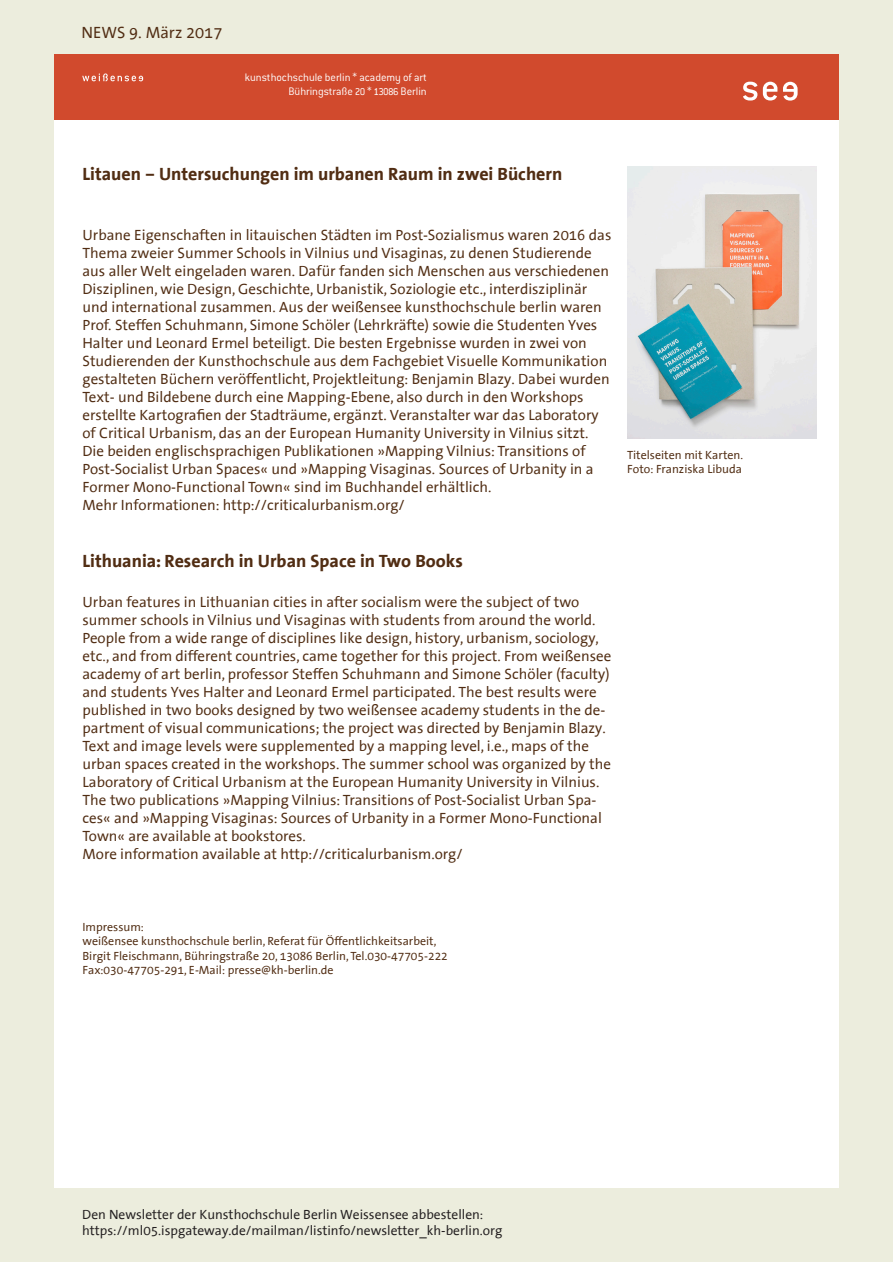
<style>
.page{position:relative;width:893px;height:1263px;background:#fff}
.page>*{position:absolute;margin:0;border:0;box-sizing:border-box;transform-origin:0 0}
.Überschrift{font:700 18px "The Sans Office";color:#512d13}
.Kopfzeile-News{font:16.5px "The Sans Office";color:#512d13}
.Fließtext{font:15px/18px "The Sans Office";color:#512d13}
.t1{font:13.5px/16.2px "The Sans Office";color:#231f20}
.Bildunterschrift{font:12px "The Sans Office";color:#512d13}
.t2{font:300 12px/14.4px "Weiensee Diktator";color:#fff;text-align:right}
.Impressum{font:12px/14.4px "The Sans Office";color:#512d13}
</style>
<div class="page">
<div style="left:0;top:0;width:893px;height:1262px;background:#eceddd"></div>
<div style="left:54px;top:54px;width:785px;height:1134px;background:#fff"></div>
<div style="left:54px;top:54px;width:785px;height:66px;background:#d14a2d"></div>
<svg style="left:743px;top:82px;width:14px;height:19px"></svg>
<svg style="left:763px;top:82px;width:14px;height:19px"></svg>
<svg style="left:783px;top:82px;width:15px;height:19px"></svg>
<svg style="left:82px;top:73px;width:61px;height:8px"></svg>
<img style="left:627px;top:166px;width:189px;height:272px">
<p class="Kopfzeile-News" style="left:82px;top:24px;width:142px">NEWS 9. März 2017</p>
<p class="t2" style="left:245px;top:70px;width:183px">kunsthochschule berlin * academy of art<br>Bühringstraße 20 * 13086 Berlin</p>
<p class="Überschrift" style="left:82px;top:164px;width:481px">Litauen – Untersuchungen im urbanen Raum in zwei Büchern</p>
<p class="Fließtext" style="left:82px;top:226px;width:530px">Urbane Eigenschaften in litauischen Städten im Post-Sozialismus waren 2016 das Thema zweier Summer Schools in Vilnius und Visaginas, zu denen Studierende aus aller Welt eingeladen waren. Dafür fanden sich Menschen aus verschiedenen Disziplinen, wie Design, Geschichte, Urbanistik, Soziologie etc., interdisziplinär und international zusammen. Aus der weißensee kunsthochschule berlin waren Prof. Steffen Schuhmann, Simone Schöler (Lehrkräfte) sowie die Studenten Yves Halter und Leonard Ermel beteiligt. Die besten Ergebnisse wurden in zwei von Studierenden der Kunsthochschule aus dem Fachgebiet Visuelle Kommunikation gestalteten Büchern veröffentlicht, Projektleitung: Benjamin Blazy. Dabei wurden Text- und Bildebene durch eine Mapping-Ebene, also durch in den Workshops erstellte Kartografien der Stadträume, ergänzt. Veranstalter war das Laboratory of Critical Urbanism, das an der European Humanity University in Vilnius sitzt.<br>Die beiden englischsprachigen Publikationen »Mapping Vilnius: Transitions of Post-Socialist Urban Spaces« und »Mapping Visaginas. Sources of Urbanity in a Former Mono-Functional Town« sind im Buchhandel erhältlich.</p>
<p class="Fließtext" style="left:82px;top:496px;width:324px">Mehr Informationen: http://criticalurbanism.org/</p>
<p class="Überschrift" style="left:82px;top:552px;width:382px">Lithuania: Research in Urban Space in Two Books</p>
<p class="Fließtext" style="left:82px;top:593px;width:530px">Urban features in Lithuanian cities in after socialism were the subject of two summer schools in Vilnius und Visaginas with students from around the world.<br>People from a wide range of disciplines like design, history, urbanism, sociology, etc., and from different countries, came together for this project. From weißensee academy of art berlin, professor Steffen Schuhmann and Simone Schöler (faculty) and students Yves Halter and Leonard Ermel participated. The best results were published in two books designed by two weißensee academy students in the de&shy;partment of visual communications; the project was directed by Benjamin Blazy.<br>Text and image levels were supplemented by a mapping level, i.e., maps of the urban spaces created in the workshops. The summer school was organized by the Laboratory of Critical Urbanism at the European Humanity University in Vilnius.<br>The two publications »Mapping Vilnius: Transitions of Post-Socialist Urban Spa&shy;ces« and »Mapping Visaginas: Sources of Urbanity in a Former Mono-Functional Town« are available at bookstores.</p>
<p class="Fließtext" style="left:82px;top:845px;width:382px">More information available at http://criticalurbanism.org/</p>
<p class="Impressum" style="left:627px;top:448px;width:117px">Titelseiten mit Karten.<br>Foto: Franziska Libuda</p>
<p class="Bildunterschrift" style="left:82px;top:921px;width:63px">Impressum:</p>
<p class="Bildunterschrift" style="left:82px;top:935px;width:355px">weißensee kunsthochschule berlin, Referat für Öffentlichkeitsarbeit,</p>
<p class="Bildunterschrift" style="left:82px;top:949px;width:367px">Birgit Fleischmann, Bühringstraße 20, 13086 Berlin, Tel.030-47705-222</p>
<p class="Bildunterschrift" style="left:82px;top:964px;width:253px">Fax:030-47705-291, E-Mail: presse@kh-berlin.de</p>
<p class="t1" style="left:82px;top:1207px;width:422px">Den Newsletter der Kunsthochschule Berlin Weissensee abbestellen: https://ml05.ispgateway.de/mailman/listinfo/newsletter_kh-berlin.org</p>
</div>
